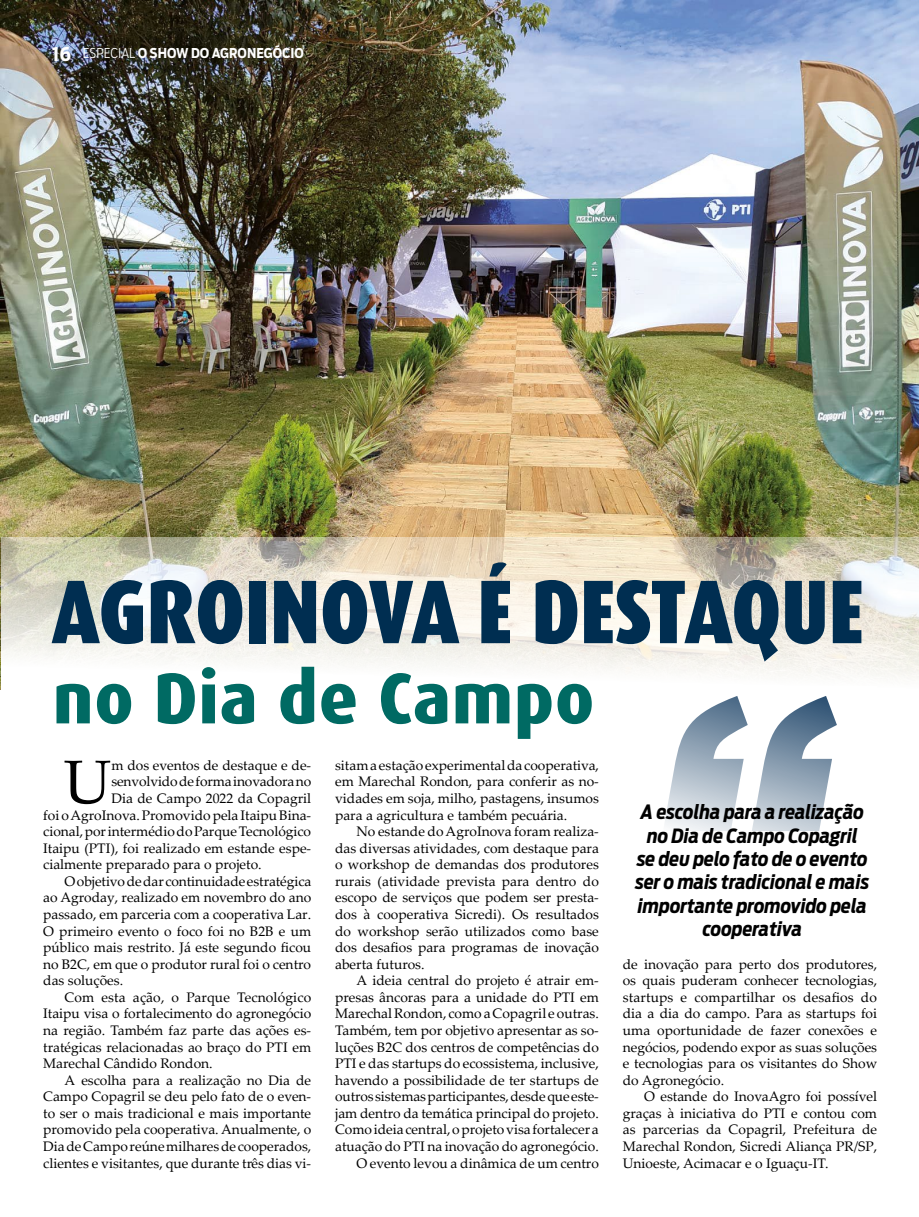
<style>
.page{position:relative;width:919px;height:1217px;background:#fff}
.page>*{position:absolute;margin:0;border:0;box-sizing:border-box;transform-origin:0 0}
.t1{font:900 90.45px "Dax Condensed";letter-spacing:-.01em;color:#002e51}
.t2{font:800 72.15px "Dax Condensed";color:#006a63;scale:1.15 1}
.t3{font:61.35px "Palatino Linotype";color:#000}
.t4{font:italic 700 19.5px/23.4px "Antenna Cond";color:#000;text-align:center}
.t5{font:13.8px/16.5px "Palatino Linotype";color:#000;text-align:justify}
.t6{font:700 13.5px "Boomer Cond";color:#fff}
.s1{font-size:19.5px}
.s2{font-weight:300}
</style>
<div class="page">
<img style="left:1px;top:0;width:917px;height:537px">
<svg style="left:1px;top:537px;width:917px;height:141px"></svg>
<svg style="left:665px;top:696px;width:171px;height:134px"></svg>
<p class="t6" style="left:52px;top:45px;width:253px"><span class="s1">16</span> <span class="s2">ESPECIAL</span> O SHOW DO AGRONEGÓCIO</p>
<h1 class="t1" style="left:52px;top:561px;width:813px">AGROINOVA É DESTAQUE</h1>
<h2 class="t2" style="left:52px;top:658px;width:473px">no Dia de Campo</h2>
<h3 class="t3" style="left:64px;top:738px;width:49px">U</h3>
<p class="t5" style="left:111px;top:756px;width:201px">m dos eventos de destaque e de-</p>
<p class="t5" style="left:111px;top:772px;width:201px">senvolvido de forma inovadora no</p>
<p class="t5" style="left:111px;top:789px;width:201px">Dia de Campo 2022 da Copagril</p>
<p class="t5" style="left:43px;top:806px;width:269px">foi o AgroInova. Promovido pela Itaipu Bina-</p>
<p class="t5" style="left:43px;top:822px;width:269px">cional, por intermédio do Parque Tecnológico</p>
<p class="t5" style="left:43px;top:839px;width:269px">Itaipu (PTI), foi realizado em estande espe-</p>
<p class="t5" style="left:43px;top:855px;width:220px">cialmente preparado para o projeto.</p>
<p class="t5" style="left:64px;top:872px;width:248px">O objetivo de dar continuidade estratégica</p>
<p class="t5" style="left:43px;top:888px;width:269px">ao Agroday, realizado em novembro do ano</p>
<p class="t5" style="left:43px;top:905px;width:269px">passado, em parceria com a cooperativa Lar.</p>
<p class="t5" style="left:43px;top:921px;width:269px">O primeiro evento o foco foi no B2B e um</p>
<p class="t5" style="left:43px;top:938px;width:269px">público mais restrito. Já este segundo ficou</p>
<p class="t5" style="left:43px;top:955px;width:269px">no B2C, em que o produtor rural foi o centro</p>
<p class="t5" style="left:43px;top:971px;width:81px">das soluções.</p>
<p class="t5" style="left:64px;top:988px;width:248px">Com esta ação, o Parque Tecnológico</p>
<p class="t5" style="left:43px;top:1004px;width:269px">Itaipu visa o fortalecimento do agronegócio</p>
<p class="t5" style="left:43px;top:1021px;width:269px">na região. Também faz parte das ações es-</p>
<p class="t5" style="left:43px;top:1037px;width:269px">tratégicas relacionadas ao braço do PTI em</p>
<p class="t5" style="left:43px;top:1054px;width:171px">Marechal Cândido Rondon.</p>
<p class="t5" style="left:64px;top:1070px;width:248px">A escolha para a realização no Dia de</p>
<p class="t5" style="left:43px;top:1087px;width:269px">Campo Copagril se deu pelo fato de o even-</p>
<p class="t5" style="left:43px;top:1104px;width:269px">to ser o mais tradicional e mais importante</p>
<p class="t5" style="left:43px;top:1120px;width:269px">promovido pela cooperativa. Anualmente, o</p>
<p class="t5" style="left:43px;top:1137px;width:269px">Dia de Campo reúne milhares de cooperados,</p>
<p class="t5" style="left:43px;top:1153px;width:269px">clientes e visitantes, que durante três dias vi-</p>
<p class="t5" style="left:335px;top:756px;width:265px">sitam a estação experimental da cooperativa, em Marechal Rondon, para conferir as no&shy;vidades em soja, milho, pastagens, insumos para a agricultura e também pecuária.</p>
<p class="t5" style="left:335px;top:822px;width:265px;text-indent:21px">No estande do AgroInova foram realiza&shy;das diversas atividades, com destaque para o workshop de demandas dos produtores rurais (atividade prevista para dentro do escopo de serviços que podem ser presta&shy;dos à cooperativa Sicredi). Os resultados do workshop serão utilizados como base dos desafios para programas de inovação aberta futuros.</p>
<p class="t5" style="left:335px;top:971px;width:265px;text-align:right">A ideia central do projeto é atrair em&shy;presas âncoras para a unidade do PTI em Marechal Rondon, como a Copagril e outras.<br>Também, tem por objetivo apresentar as so&shy;luções B2C dos centros de competências do PTI e das startups do ecossistema, inclusive, havendo a possibilidade de ter startups de outros sistemas participantes, desde que este&shy;jam dentro da temática principal do projeto.<br>Como ideia central, o projeto visa fortalecer a atuação do PTI na inovação do agronegócio.<br>O evento levou a dinâmica de um centro</p>
<h3 class="t4" style="left:635px;top:800px;width:235px">A escolha para a realização no Dia de Campo Copagril se deu pelo fato de o evento ser o mais tradicional e mais importante promovido pela cooperativa</h3>
<p class="t5" style="left:622px;top:955px;width:256px">de inovação para perto dos produtores, os quais puderam conhecer tecnologias, startups e compartilhar os desafios do dia a dia do campo. Para as startups foi uma oportunidade de fazer conexões e negócios, podendo expor as suas soluções e tecnologias para os visitantes do Show do Agronegócio.</p>
<p class="t5" style="left:622px;top:1087px;width:256px;text-indent:21px">O estande do InovaAgro foi possível graças à iniciativa do PTI e contou com as parcerias da Copagril, Prefeitura de Marechal Rondon, Sicredi Aliança PR/SP, Unioeste, Acimacar e o Iguaçu-IT.</p>
</div>
